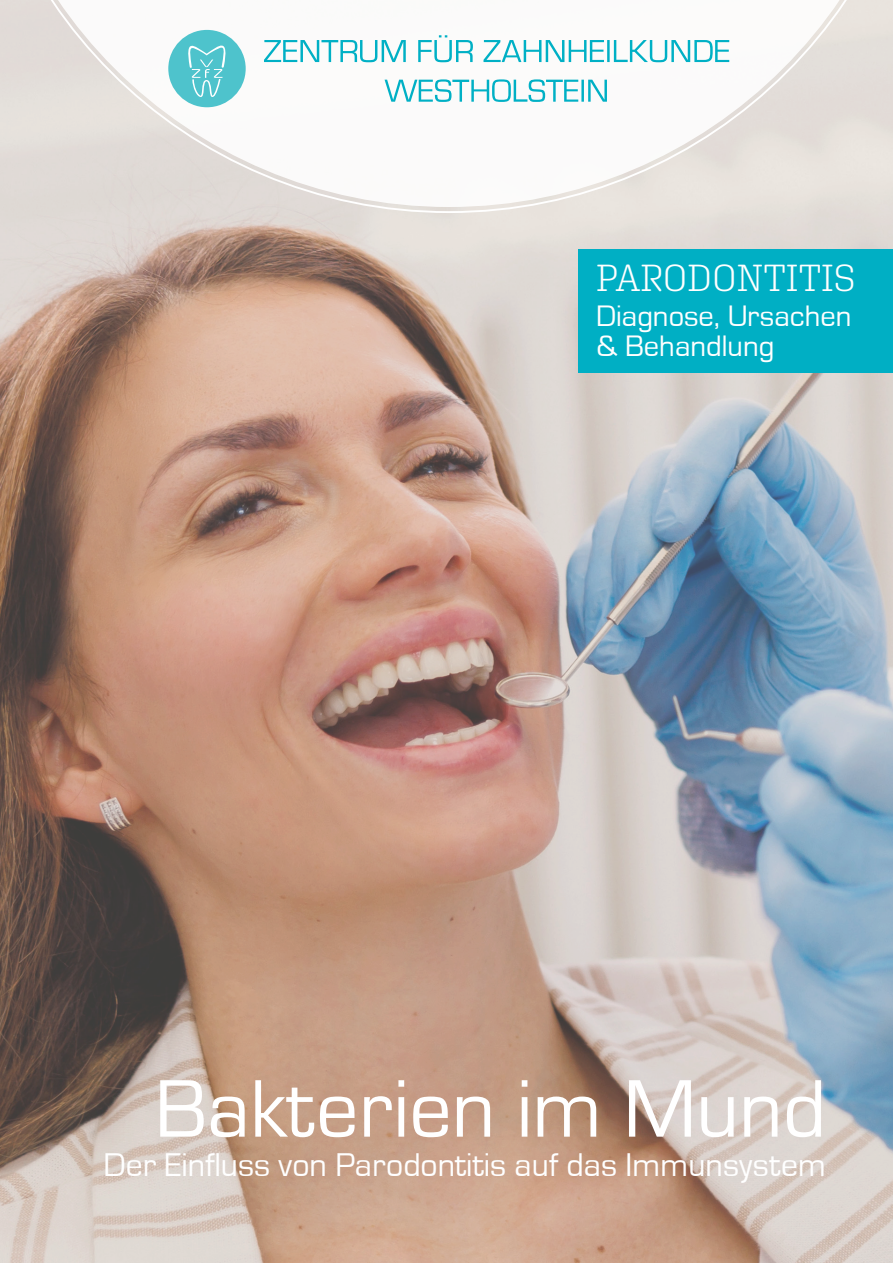
<style>
.page{position:relative;width:893px;height:1263px;background:#fff}
.page>*{position:absolute;margin:0;border:0;box-sizing:border-box;transform-origin:0 0}
.t1{font:84.75px "Eurostile T";color:#fff}
.t2{font:300 37.65px "Aglet Slab";color:#fff}
.t3{font:33.9px "Eurostile T";color:#fff}
.t4{font:30.6px/30.6px "Eurostile T";color:#fff}
</style>
<div class="page">
<img style="left:0;top:213px;width:893px;height:1050px">
<svg style="left:0;top:0;width:893px;height:213px"></svg>
<div style="left:168px;top:30px;width:78px;height:77px;background:#4ec3cc;border-radius:50%"></div>
<svg style="left:184px;top:36px;width:46px;height:61px"></svg>
<svg style="left:385px;top:79px;width:222px;height:23px"></svg>
<svg style="left:264px;top:35px;width:465px;height:27px"></svg>
<div style="left:579px;top:249px;width:314px;height:123px;background:#00afc4"></div>
<p class="t2" style="left:596px;top:256px;width:261px">PARODONTITIS</p>
<p class="t4" style="left:596px;top:301px;width:257px">Diagnose, Ursachen &amp; Behandlung</p>
<h1 class="t1" style="left:155px;top:1063px;width:673px">Bakterien im Mund</h1>
<p class="t3" style="left:104px;top:1146px;width:724px">Der Einfluss von Parodontitis auf das Immunsystem</p>
</div>
